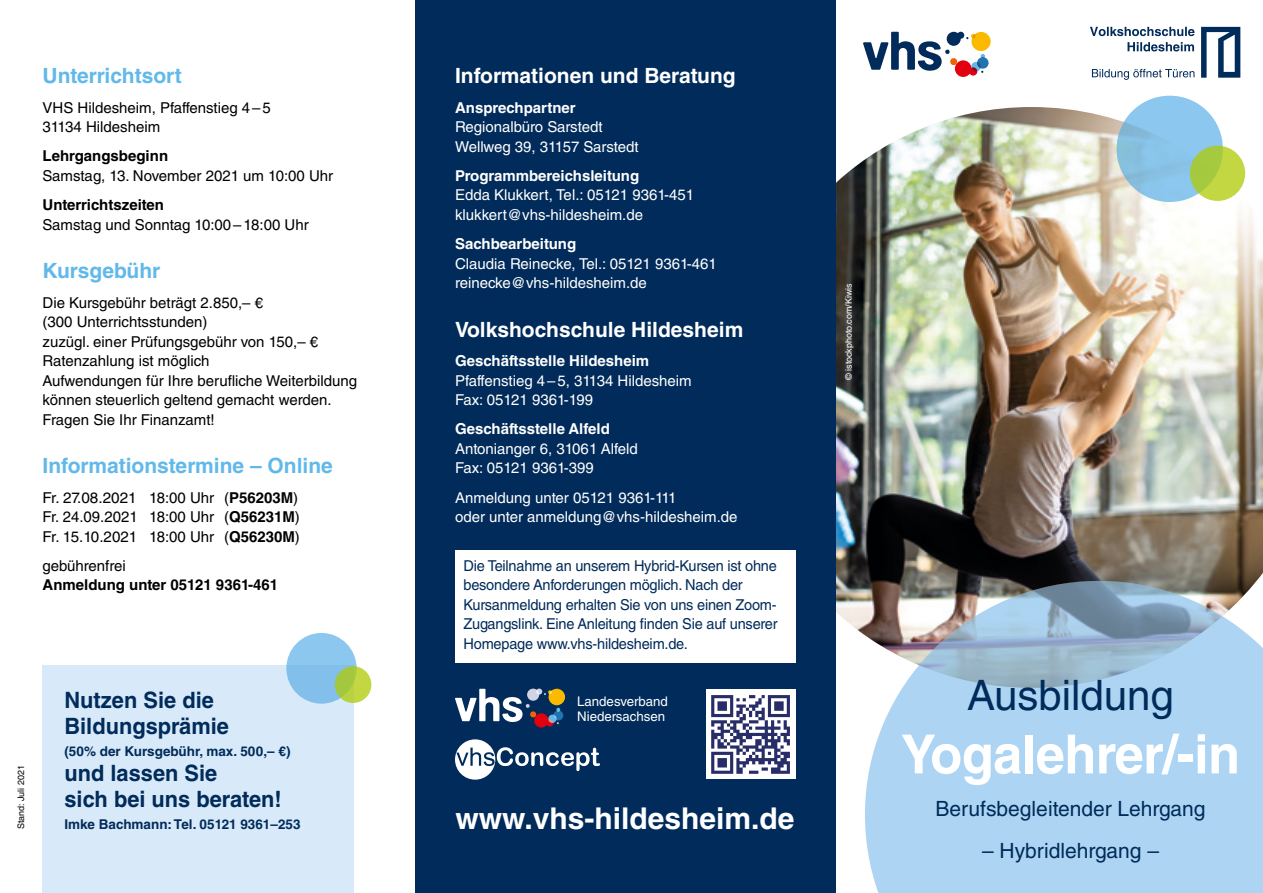
<style>
.page{position:relative;width:1263px;height:893px;background:#fff}
.page>*{position:absolute;margin:0;border:0;box-sizing:border-box;transform-origin:0 0}
.t1{font:700 54px "Helvetica LT Std";letter-spacing:-.01em;color:#fff}
.t2{font:42px "Helvetica LT Std";color:#002b5a}
.t3{font:700 30px "Helvetica LT Std";color:#fff}
.t4{font:700 22.5px/25.5px "Helvetica LT Std";color:#002b5a}
.t5{font:700 21px "Helvetica LT Std";color:#62b9e9}
.t6{font:700 21px "Helvetica LT Std";color:#fff}
.t7{font:21px "Helvetica LT Std";color:#002b5a}
.t8{font:15px/19.5px "Helvetica LT Std";color:#000}
.t9{font:15px/19.5px "Helvetica LT Std";color:#fff}
.t10{font:15px/19.5px "Helvetica LT Std";letter-spacing:-.015em;color:#002b5a}
.t11{font:700 15px "Helvetica LT Std";color:#fff}
.t12{font:700 15px "Helvetica LT Std";color:#000}
.t13{font:700 13.5px "Helvetica LT Std";color:#002b5a}
.t14{font:13.2px/14.2px "Helvetica LT Std";color:#fff}
.t15{font:9px "Helvetica LT Std";color:#fff}
.t16{font:9px "Helvetica LT Std";color:#000}
.s1{font-weight:700}
</style>
<div class="page">
<img style="left:836px;top:107px;width:427px;height:529px">
<div style="left:415px;top:0;width:421px;height:893px;background:#002b5a"></div>
<svg style="left:865px;top:581px;width:398px;height:312px;background:#a9cae2"></svg>
<svg style="left:1201px;top:27px;width:39px;height:51px"></svg>
<svg style="left:1127px;top:42px;width:67px;height:9px"></svg>
<svg style="left:1090px;top:27px;width:104px;height:9px"></svg>
<svg style="left:1092px;top:69px;width:102px;height:11px"></svg>
<svg style="left:863px;top:32px;width:128px;height:45px"></svg>
<svg style="left:1116px;top:96px;width:107px;height:106px;background:#8ac4e8"></svg>
<svg style="left:1190px;top:146px;width:55px;height:55px;background:#b6d142"></svg>
<svg style="left:455px;top:739px;width:145px;height:41px"></svg>
<svg style="left:455px;top:688px;width:110px;height:39px"></svg>
<div style="left:706px;top:690px;width:89px;height:89px;background:#fff"></div>
<svg style="left:711px;top:695px;width:79px;height:79px"></svg>
<div style="left:43px;top:665px;width:311px;height:228px;background:#d8eaf9"></div>
<div style="left:286px;top:633px;width:71px;height:71px;background:#8bc7ee;border-radius:50%"></div>
<svg style="left:335px;top:666px;width:36px;height:37px"></svg>
<div style="left:455px;top:550px;width:340px;height:112px;background:#fff"></div>
<h3 class="t5" style="left:43px;top:63px;width:141px">Unterrichtsort</h3>
<p class="t8" style="left:43px;top:97px;width:230px">VHS Hildesheim, Pfaffenstieg 4–5<br>31134 Hildesheim</p>
<p class="t12" style="left:43px;top:147px;width:127px">Lehrgangsbeginn</p>
<p class="t8" style="left:43px;top:166px;width:292px">Samstag, 13. November 2021 um 10:00 Uhr</p>
<p class="t12" style="left:43px;top:196px;width:123px">Unterrichtszeiten</p>
<p class="t8" style="left:43px;top:214px;width:268px">Samstag und Sonntag 10:00–18:00 Uhr</p>
<h3 class="t5" style="left:43px;top:258px;width:119px">Kursgebühr</h3>
<p class="t8" style="left:43px;top:292px;width:316px">Die Kursgebühr beträgt 2.850,– €<br>(300 Unterrichtsstunden)<br>zuzügl. einer Prüfungsgebühr von 150,– € Ratenzahlung ist möglich<br>Aufwendungen für Ihre berufliche Weiterbildung können steuerlich geltend gemacht werden.<br>Fragen Sie Ihr Finanzamt!</p>
<h3 class="t5" style="left:43px;top:453px;width:292px">Informationstermine – Online</h3>
<p class="t8" style="left:43px;top:487px;width:259px;text-align:justify">Fr. 27.08.2021 18:00 Uhr (<span class="s1">P56203M</span>)<br>Fr. 24.09.2021 18:00 Uhr (<span class="s1">Q56231M</span>)<br>Fr. 15.10.2021 18:00 Uhr (<span class="s1">Q56230M</span>)</p>
<p class="t8" style="left:43px;top:556px;width:85px">gebührenfrei</p>
<p class="t12" style="left:43px;top:576px;width:237px">Anmeldung unter 05121 9361-461</p>
<p class="t16" style="left:16px;top:829px;width:65px;rotate:-90deg">Stand: Juli 2021</p>
<h3 class="t4" style="left:64px;top:687px;width:166px">Nutzen Sie die<br>Bildungsprämie</h3>
<p class="t13" style="left:64px;top:743px;width:227px">(50% der Kursgebühr, max. 500,– €)</p>
<h3 class="t4" style="left:64px;top:760px;width:219px">und lassen Sie<br>sich bei uns beraten!</h3>
<p class="t13" style="left:64px;top:816px;width:238px">Imke Bachmann: Tel. 05121 9361–253</p>
<h3 class="t6" style="left:455px;top:63px;width:282px">Informationen und Beratung</h3>
<p class="t11" style="left:455px;top:98px;width:122px">Ansprechpartner</p>
<p class="t9" style="left:455px;top:117px;width:185px">Regionalbüro Sarstedt<br>Wellweg 39, 31157 Sarstedt</p>
<p class="t11" style="left:455px;top:166px;width:186px">Programmbereichsleitung</p>
<p class="t9" style="left:455px;top:185px;width:240px">Edda Klukkert, Tel.: 05121 9361-451 klukkert@vhs-hildesheim.de</p>
<p class="t11" style="left:455px;top:235px;width:123px">Sachbearbeitung</p>
<p class="t9" style="left:455px;top:253px;width:263px">Claudia Reinecke, Tel.: 05121 9361-461 reinecke@vhs-hildesheim.de</p>
<h3 class="t6" style="left:455px;top:317px;width:290px">Volkshochschule Hildesheim</h3>
<p class="t11" style="left:455px;top:352px;width:196px">Geschäftsstelle Hildesheim</p>
<p class="t9" style="left:455px;top:370px;width:238px">Pfaffenstieg 4–5, 31134 Hildesheim<br>Fax: 05121 9361-199</p>
<p class="t11" style="left:455px;top:420px;width:156px">Geschäftsstelle Alfeld</p>
<p class="t9" style="left:455px;top:439px;width:184px">Antonianger 6, 31061 Alfeld<br>Fax: 05121 9361-399</p>
<p class="t9" style="left:455px;top:487px;width:284px">Anmeldung unter 05121 9361-111<br>oder unter anmeldung@vhs-hildesheim.de</p>
<p class="t10" style="left:463px;top:556px;width:316px">Die Teilnahme an unserem Hybrid-Kursen ist ohne besondere Anforderungen möglich. Nach der Kursanmeldung erhalten Sie von uns einen Zoom-Zugangslink. Eine Anleitung finden Sie auf unserer Homepage www.vhs-hildesheim.de.</p>
<p class="t14" style="left:577px;top:695px;width:92px">Landesverband<br>Niedersachsen</p>
<h3 class="t3" style="left:456px;top:800px;width:340px">www.vhs-hildesheim.de</h3>
<p class="t15" style="left:843px;top:380px;width:98px;rotate:-90deg">© istockphoto.com/Kiwis</p>
<h2 class="t2" style="left:967px;top:671px;width:208px">Ausbildung</h2>
<h1 class="t1" style="left:901px;top:721px;width:341px">Yogalehrer/-in</h1>
<h3 class="t7" style="left:935px;top:796px;width:271px">Berufsbegleitender Lehrgang</h3>
<h3 class="t7" style="left:982px;top:838px;width:178px">– Hybridlehrgang –</h3>
</div>
